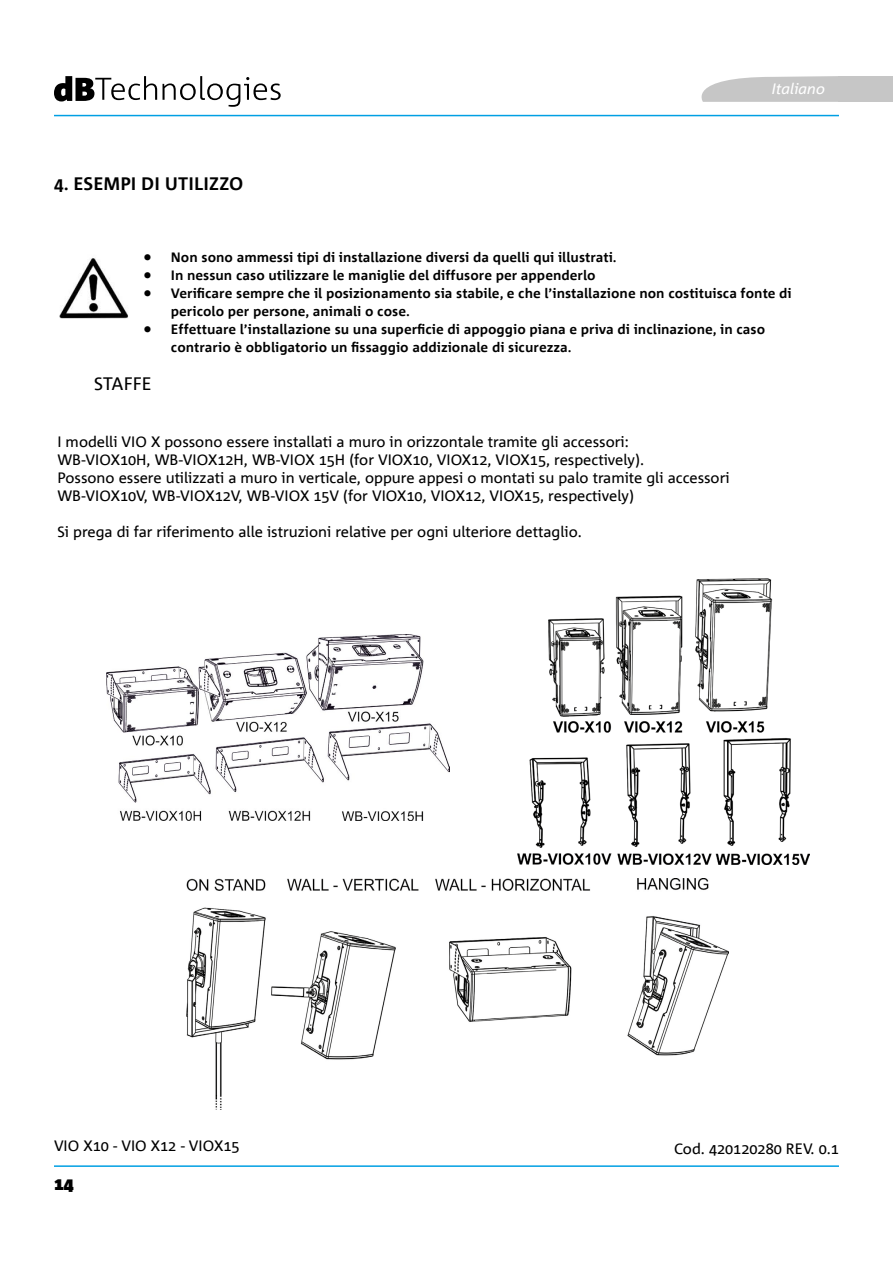
<style>
.page{position:relative;width:893px;height:1263px;background:#fff}
.page>*{position:absolute;margin:0;border:0;box-sizing:border-box;transform-origin:0 0}
.t1{font:700 18px "Corpid Office";color:#000}
.t2{font:18px "Corpid Office";color:#000}
.t3{font:900 18px "Corpid";color:#000}
.t4{font:15px/18px "Corpid Office";color:#000}
.t5{font:italic 15px "Corpid Office";color:#fff}
.t6{font:700 13.5px/18px "Corpid Office";color:#000}
</style>
<div class="page">
<hr style="left:54px;top:1165px;width:785px;height:2px;background:#009fe3">
<hr style="left:54px;top:115px;width:785px;height:1px;background:#009fe3">
<svg style="left:701px;top:76px;width:138px;height:26px;background:#ccc"></svg>
<div style="left:839px;top:76px;width:54px;height:26px;background:#c6c6c6"></div>
<svg style="left:54px;top:76px;width:103px;height:25px"></svg>
<svg style="left:163px;top:76px;width:118px;height:31px"></svg>
<img style="left:59px;top:258px;width:69px;height:61px">
<img style="left:186px;top:879px;width:542px;height:231px">
<img style="left:107px;top:635px;width:342px;height:185px">
<img style="left:518px;top:578px;width:292px;height:286px">
<p class="t1" style="left:54px;top:174px;width:191px">4. ESEMPI DI UTILIZZO</p>
<p class="t5" style="left:772px;top:80px;width:55px">Italiano</p>
<p class="t6" style="left:144px;top:249px;width:474px">• Non sono ammessi tipi di installazione diversi da quelli qui illustrati.</p>
<p class="t6" style="left:144px;top:267px;width:453px">• In nessun caso utilizzare le maniglie del diffusore per appenderlo</p>
<p class="t6" style="left:171px;top:285px;width:622px;text-indent:-27px">• Verificare sempre che il posizionamento sia stabile, e che l’installazione non costituisca fonte di pericolo per persone, animali o cose.</p>
<p class="t6" style="left:171px;top:321px;width:596px;text-indent:-27px">• Effettuare l’installazione su una superficie di appoggio piana e priva di inclinazione, in caso contrario è obbligatorio un fissaggio addizionale di sicurezza.</p>
<p class="t2" style="left:94px;top:374px;width:59px">STAFFE</p>
<p class="t4" style="left:57px;top:433px;width:674px">I modelli VIO X possono essere installati a muro in orizzontale tramite gli accessori:<br>WB-VIOX10H, WB-VIOX12H, WB-VIOX 15H (for VIOX10, VIOX12, VIOX15, respectively).<br>Possono essere utilizzati a muro in verticale, oppure appesi o montati su palo tramite gli accessori WB-VIOX10V, WB-VIOX12V, WB-VIOX 15V (for VIOX10, VIOX12, VIOX15, respectively)</p>
<p class="t4" style="left:57px;top:523px;width:526px">Si prega di far riferimento alle istruzioni relative per ogni ulteriore dettaglio.</p>
<p class="t4" style="left:54px;top:1137px;width:187px">VIO X10 - VIO X12 - VIOX15</p>
<p class="t4" style="left:674px;top:1140px;width:166px">Cod. 420120280 REV. 0.1</p>
<p class="t3" style="left:54px;top:1173px;width:21px">14</p>
</div>
